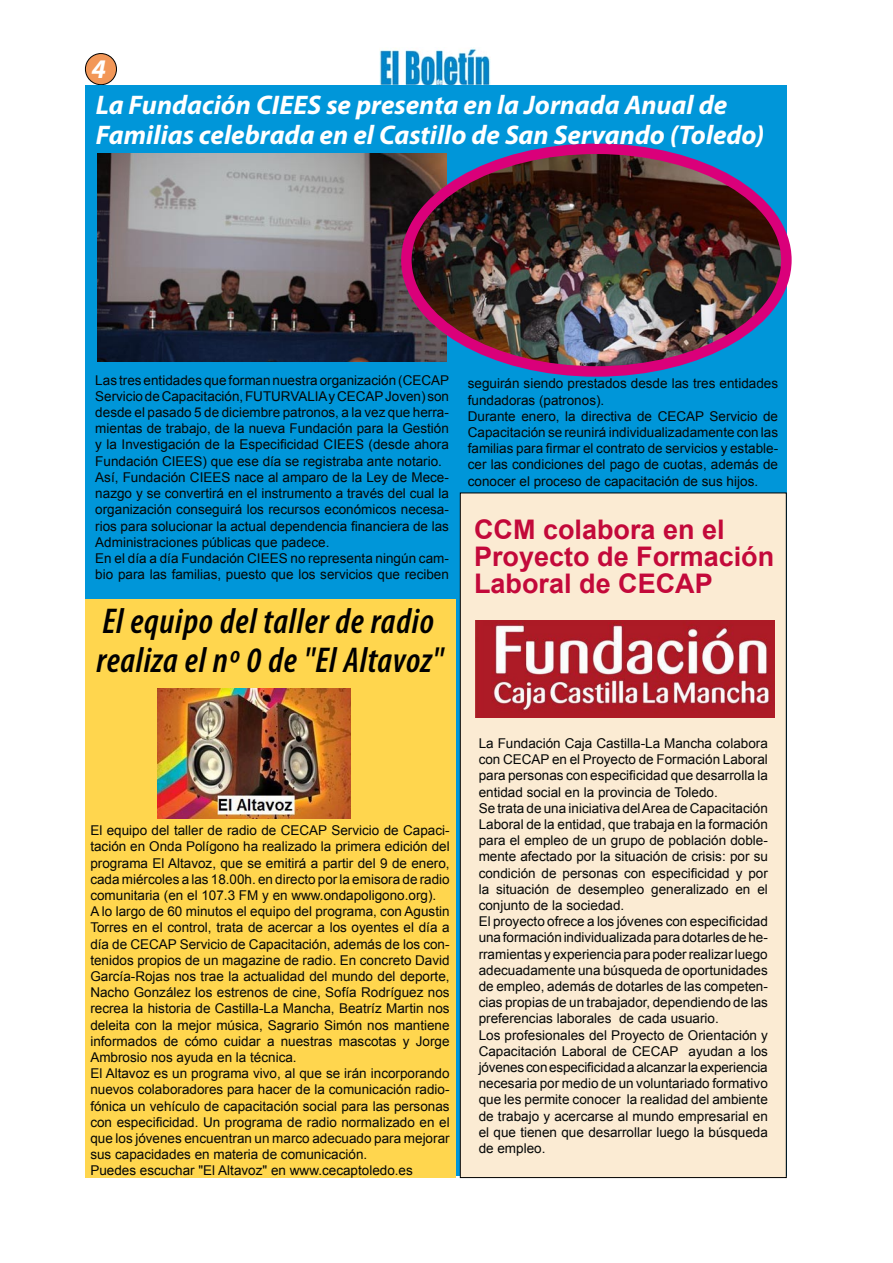
<style>
.page{position:relative;width:893px;height:1263px;background:#fff}
.page>*{position:absolute;margin:0;border:0;box-sizing:border-box;transform-origin:0 0}
.t1{font:italic 600 condensed 36px/39px "Myriad Pro";letter-spacing:.02em;color:#000}
.t2{font:italic 700 27px/30px "Myriad Pro";color:#fff}
.t3{font:700 27px/27px "Arial";color:#c3093a}
.t4{font:13.5px/16.2px "Arial";color:#040606}
</style>
<div class="page">
<div style="left:85px;top:54px;width:31px;height:31px;background:#f29758;border-radius:50%"></div>
<div style="left:85px;top:53px;width:32px;height:32px;border:1px solid #000;border-radius:50%"></div>
<img style="left:379px;top:48px;width:111px;height:37px">
<div style="left:85px;top:85px;width:702px;height:1091px;background:#0096d9"></div>
<img style="left:97px;top:154px;width:349px;height:207px">
<div style="left:85px;top:600px;width:371px;height:578px;background:#ffd64e"></div>
<img style="left:406px;top:149px;width:380px;height:222px;border-radius:50%">
<div style="left:401px;top:144px;width:391px;height:233px;border:10px solid #da007a;border-radius:50%"></div>
<div style="left:460px;top:493px;width:326px;height:684px;background:#fbebd3"></div>
<img style="left:475px;top:621px;width:300px;height:97px">
<img style="left:157px;top:689px;width:193px;height:129px">
<h2 class="t2" style="left:91px;top:53px;width:16px">4</h2>
<h2 class="t2" style="left:96px;top:89px;width:670px">La Fundación CIEES se presenta en la Jornada Anual de<br>Familias celebrada en el Castillo de San Servando (Toledo)</h2>
<p class="t4" style="left:95px;top:372px;width:355px">Las tres entidades que forman nuestra organización (CECAP Servicio de Capacitación, FUTURVALIA y CECAP Joven) son desde el pasado 5 de diciembre patronos, a la vez que herra&shy;mientas de trabajo, de la nueva Fundación para la Gestión y la Investigación de la Especificidad CIEES (desde ahora Fundación CIEES) que ese día se registraba ante notario.<br>Así, Fundación CIEES nace al amparo de la Ley de Mece&shy;nazgo y se convertirá en el instrumento a través del cual la organización conseguirá los recursos económicos necesa&shy;rios para solucionar la actual dependencia financiera de las Administraciones públicas que padece.<br>En el día a día Fundación CIEES no representa ningún cam&shy;bio para las familias, puesto que los servicios que reciben</p>
<p class="t4" style="left:468px;top:376px;width:312px">seguirán siendo prestados desde las tres entidades fundadoras (patronos).<br>Durante enero, la directiva de CECAP Servicio de Capacitación se reunirá individualizadamente con las familias para firmar el contrato de servicios y estable&shy;cer las condiciones del pago de cuotas, además de conocer el proceso de capacitación de sus hijos.</p>
<h2 class="t3" style="left:474px;top:517px;width:302px">CCM colabora en el<br>Proyecto de Formación<br>Laboral de CECAP</h2>
<h1 class="t1" style="left:96px;top:601px;width:348px">El equipo del taller de radio realiza el nº 0 de "El Altavoz"</h1>
<p class="t4" style="left:90px;top:822px;width:361px">El equipo del taller de radio de CECAP Servicio de Capaci&shy;tación en Onda Polígono ha realizado la primera edición del programa El Altavoz, que se emitirá a partir del 9 de enero, cada miércoles a las 18.00h. en directo por la emisora de radio comunitaria (en el 107.3 FM y en www.ondapoligono.org).<br>A lo largo de 60 minutos el equipo del programa, con Agustin Torres en el control, trata de acercar a los oyentes el día a día de CECAP Servicio de Capacitación, además de los con&shy;tenidos propios de un magazine de radio. En concreto David García-Rojas nos trae la actualidad del mundo del deporte, Nacho González los estrenos de cine, Sofía Rodríguez nos recrea la historia de Castilla-La Mancha, Beatríz Martin nos deleita con la mejor música, Sagrario Simón nos mantiene informados de cómo cuidar a nuestras mascotas y Jorge Ambrosio nos ayuda en la técnica.<br>El Altavoz es un programa vivo, al que se irán incorporando nuevos colaboradores para hacer de la comunicación radio&shy;fónica un vehículo de capacitación social para las personas con especificidad. Un programa de radio normalizado en el que los jóvenes encuentran un marco adecuado para mejorar sus capacidades en materia de comunicación.<br>Puedes escuchar "El Altavoz" en www.cecaptoledo.es</p>
<p class="t4" style="left:479px;top:735px;width:291px">La Fundación Caja Castilla-La Mancha colabora con CECAP en el Proyecto de Formación Laboral para personas con especificidad que desarrolla la entidad social en la provincia de Toledo.<br>Se trata de una iniciativa del Area de Capacitación Laboral de la entidad, que trabaja en la formación para el empleo de un grupo de población doble&shy;mente afectado por la situación de crisis: por su condición de personas con especificidad y por la situación de desempleo generalizado en el conjunto de la sociedad.<br>El proyecto ofrece a los jóvenes con especificidad una formación individualizada para dotarles de he&shy;rramientas y experiencia para poder realizar luego adecuadamente una búsqueda de oportunidades de empleo, además de dotarles de las competen&shy;cias propias de un trabajador, dependiendo de las preferencias laborales de cada usuario.<br>Los profesionales del Proyecto de Orientación y Capacitación Laboral de CECAP ayudan a los jóvenes con especificidad a alcanzar la experiencia necesaria por medio de un voluntariado formativo que les permite conocer la realidad del ambiente de trabajo y acercarse al mundo empresarial en el que tienen que desarrollar luego la búsqueda de empleo.</p>
</div>
